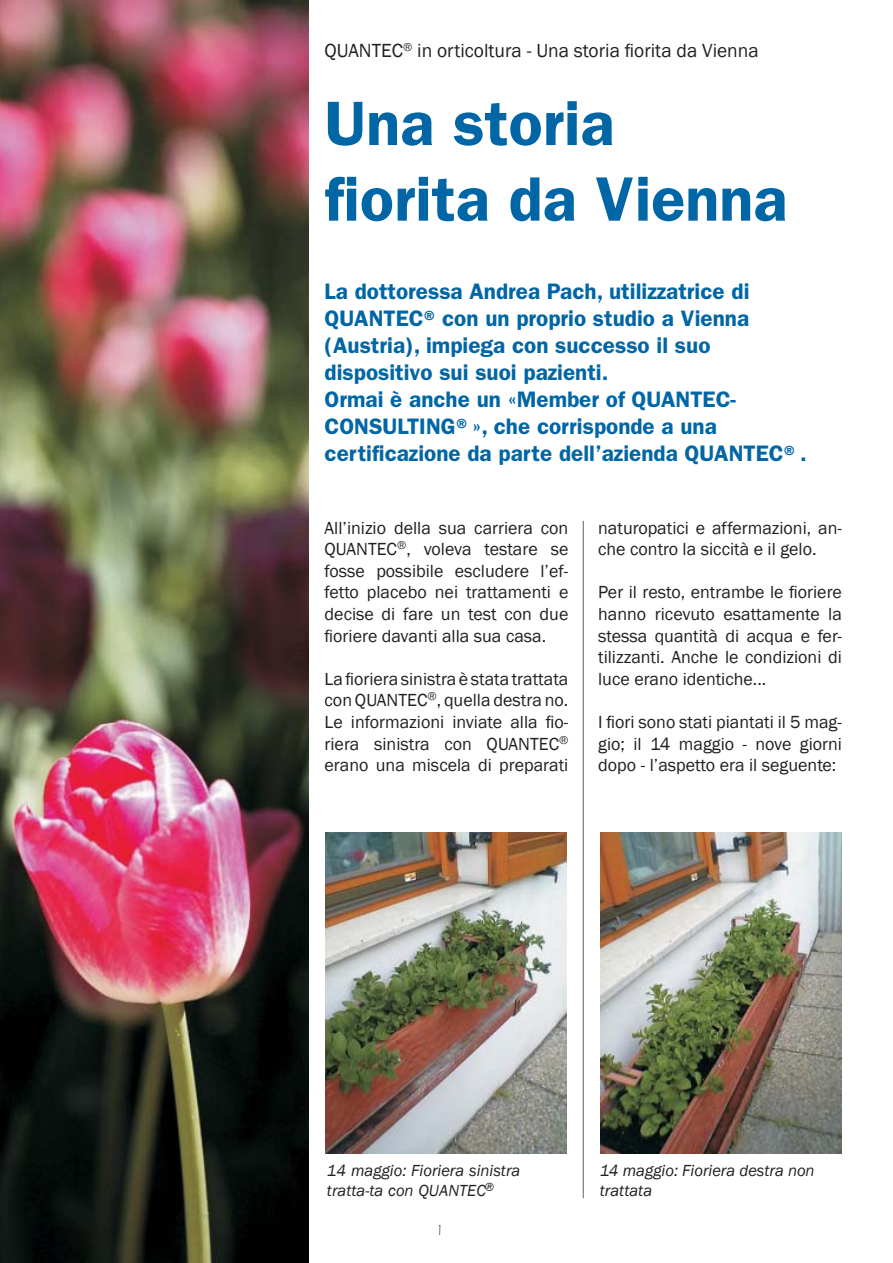
<style>
.page{position:relative;width:893px;height:1263px;background:#fff}
.page>*{position:absolute;margin:0;border:0;box-sizing:border-box;transform-origin:0 0}
.t1{font:600 63px/75.6px "Franklin Gothic";color:#0166a5}
.t2{font:600 22.5px/27px "Franklin Gothic";color:#0166a5}
.t3{font:19.5px "Franklin Gothic";color:#231f20}
.t4{font:18px/21.6px "Franklin Gothic";color:#231f20;text-align:justify}
.t5{font:italic 16.5px/19.8px "Franklin Gothic";color:#231f20}
.t6{font:300 15px "ITC Eras Std";color:#231f20}
</style>
<div class="page">
<hr style="left:583px;top:521px;width:1px;height:677px;background:#636366">
<img style="left:0;top:0;width:309px;height:1263px">
<img style="left:326px;top:832px;width:241px;height:322px">
<img style="left:601px;top:832px;width:241px;height:322px">
<p class="t3" style="left:325px;top:39px;width:436px">QUANTEC<sup>®</sup> in orticoltura - Una storia fiorita da Vienna</p>
<p class="t1" style="left:325px;top:86px;width:464px">Una storia fiorita da Vienna</p>
<p class="t2" style="left:325px;top:277px;width:484px">La dottoressa Andrea Pach, utilizzatrice di QUANTEC® con un proprio studio a Vienna (Austria), impiega con successo il suo dispositivo sui suoi pazienti.<br>Ormai è anche un «Member of QUANTEC-CONSULTING®», che corrisponde a una certificazione da parte dell’azienda QUANTEC®.</p>
<p class="t4" style="left:325px;top:517px;width:245px">All’inizio della sua carriera con QUANTEC<sup>®</sup>, voleva testare se fosse possibile escludere l’ef&shy;fetto placebo nei trattamenti e decise di fare un test con due fioriere davanti alla sua casa.</p>
<p class="t4" style="left:325px;top:668px;width:245px">La fioriera sinistra è stata trattata con QUANTEC<sup>®</sup>, quella destra no.</p>
<p class="t4" style="left:325px;top:711px;width:245px">Le informazioni inviate alla fio&shy;riera sinistra con QUANTEC<sup>® </sup>erano una miscela di preparati</p>
<p class="t4" style="left:598px;top:517px;width:245px">naturopatici e affermazioni, an&shy;che contro la siccità e il gelo.</p>
<p class="t4" style="left:598px;top:582px;width:245px">Per il resto, entrambe le fioriere hanno ricevuto esattamente la stessa quantità di acqua e fer&shy;tilizzanti. Anche le condizioni di luce erano identiche...</p>
<p class="t4" style="left:598px;top:711px;width:245px">I fiori sono stati piantati il 5 mag&shy;gio; il 14 maggio - nove giorni dopo - l’aspetto era il seguente:</p>
<p class="t5" style="left:327px;top:1161px;width:195px">14 maggio: Fioriera sinistra tratta-ta con QUANTEC<sup>®</sup></p>
<p class="t5" style="left:600px;top:1161px;width:216px">14 maggio: Fioriera destra non trattata</p>
<p class="t6" style="left:436px;top:1222px;width:10px">1</p>
</div>
